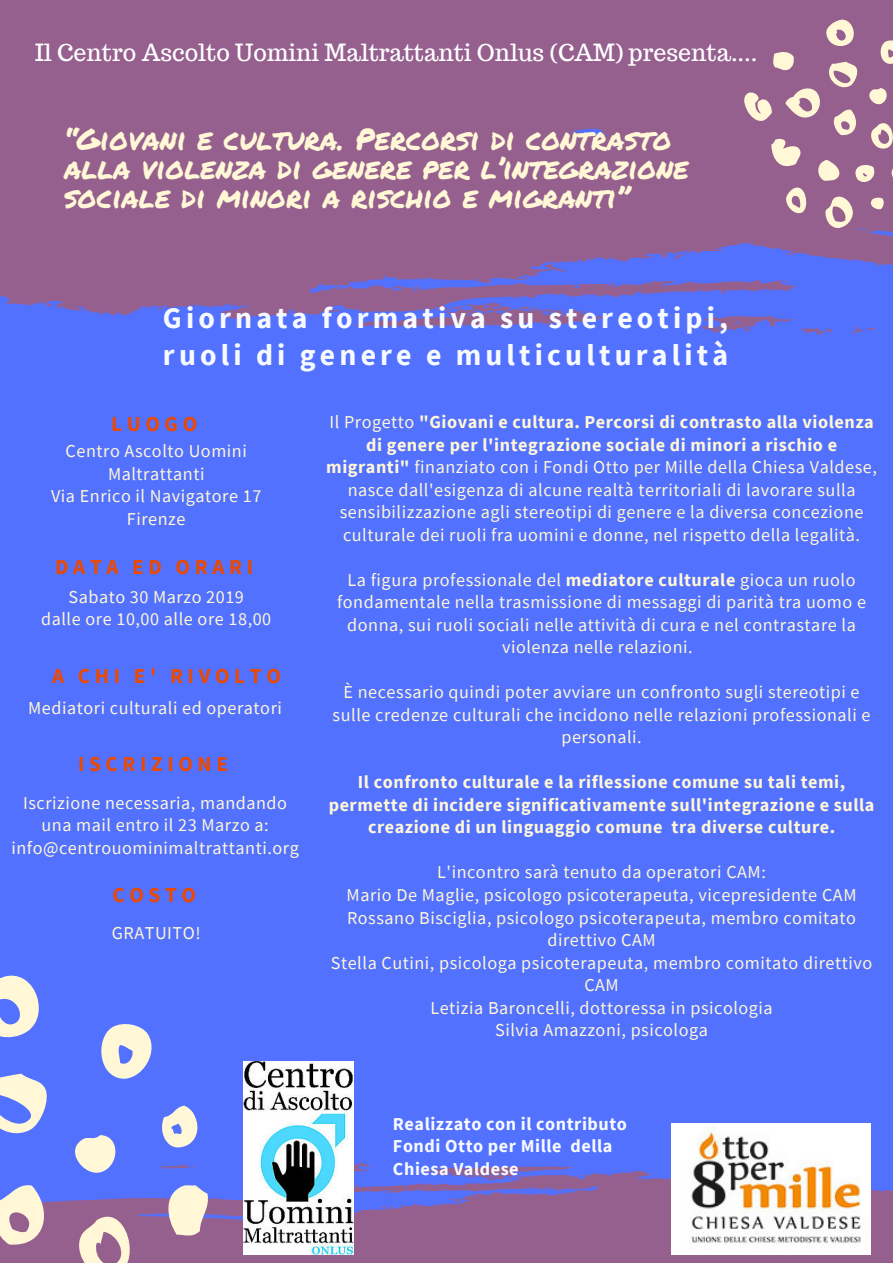
<style>
.page{position:relative;width:893px;height:1263px;background:#5271ff}
.page>*{position:absolute;margin:0;border:0;box-sizing:border-box;transform-origin:0 0}
.t1{font:29.85px/29.2px "Permanent Marker";color:#fff7d6}
.t2{font:700 29.85px/37.2px "Source Sans Pro";letter-spacing:.14em;color:#f7faff}
.t3{font:23.25px "Trocchi";color:#fff}
.t4{font:700 21.15px "Source Sans Pro";letter-spacing:.22em;color:#ea4903}
.t5{font:18.15px/22.5px "Source Sans Pro";letter-spacing:.03em;color:#fff7d6;text-align:center}
.t6{font:700 18.15px/22.5px "Source Sans Pro";letter-spacing:.03em;color:#fff7d6;text-align:center}
.t7{font:700 18.15px/22.5px "Source Sans Pro";letter-spacing:.03em;color:#f7faff}
.s1{font-weight:700}
</style>
<div class="page">
<svg style="left:0;top:0;width:893px;height:319px;background:#8e6098"></svg>
<svg style="left:352px;top:302px;width:254px;height:25px"></svg>
<svg style="left:850px;top:326px;width:25px;height:8px"></svg>
<svg style="left:697px;top:313px;width:135px;height:22px"></svg>
<svg style="left:220px;top:1170px;width:673px;height:93px;background:#8b63a0"></svg>
<svg style="left:426px;top:1166px;width:147px;height:14px"></svg>
<svg style="left:354px;top:1162px;width:18px;height:12px"></svg>
<svg style="left:0;top:975px;width:220px;height:288px"></svg>
<svg style="left:737px;top:12px;width:156px;height:225px;background:#a47699"></svg>
<img style="left:243px;top:1062px;width:111px;height:192px">
<img style="left:671px;top:1124px;width:199px;height:130px">
<p class="t3" style="left:35px;top:37px;width:724px">Il Centro Ascolto Uomini Maltrattanti Onlus (CAM) presenta....</p>
<h1 class="t1" style="left:64px;top:123px;width:626px">“Giovani e cultura. Percorsi di contrasto alla violenza di genere per l’integrazione sociale di minori a rischio e migranti”</h1>
<h1 class="t2" style="left:163px;top:298px;width:567px">Giornata formativa su stereotipi, ruoli di genere e multiculturalità</h1>
<p class="t4" style="left:111px;top:410px;width:88px">LUOGO</p>
<p class="t5" style="left:51px;top:440px;width:212px">Centro Ascolto Uomini<br>Maltrattanti<br>Via Enrico il Navigatore 17<br>Firenze</p>
<p class="t4" style="left:55px;top:553px;width:200px">DATA ED ORARI</p>
<p class="t5" style="left:41px;top:585px;width:232px">Sabato 30 Marzo 2019<br>dalle ore 10,00 alle ore 18,00</p>
<p class="t4" style="left:52px;top:662px;width:230px">A CHI E' RIVOLTO</p>
<p class="t5" style="left:28px;top:696px;width:255px">Mediatori culturali ed operatori</p>
<p class="t4" style="left:78px;top:750px;width:151px">ISCRIZIONE</p>
<p class="t5" style="left:11px;top:791px;width:289px">Iscrizione necessaria, mandando una mail entro il 23 Marzo a: info@centrouominimaltrattanti.org</p>
<p class="t4" style="left:112px;top:881px;width:85px">COSTO</p>
<p class="t5" style="left:112px;top:921px;width:90px">GRATUITO!</p>
<p class="t5" style="left:326px;top:410px;width:552px">Il Progetto <span class="s1">"Giovani e cultura. Percorsi di contrasto alla violenza di genere per l'integrazione sociale di minori a rischio e migranti"</span> finanziato con i Fondi Otto per Mille della Chiesa Valdese, nasce dall'esigenza di alcune realtà territoriali di lavorare sulla sensibilizzazione agli stereotipi di genere e la diversa concezione culturale dei ruoli fra uomini e donne, nel rispetto della legalità.</p>
<p class="t5" style="left:337px;top:568px;width:531px">La figura professionale del <span class="s1">mediatore culturale</span> gioca un ruolo fondamentale nella trasmissione di messaggi di parità tra uomo e donna, sui ruoli sociali nelle attività di cura e nel contrastare la violenza nelle relazioni.</p>
<p class="t5" style="left:333px;top:681px;width:539px">È necessario quindi poter avviare un confronto sugli stereotipi e sulle credenze culturali che incidono nelle relazioni professionali e personali.</p>
<p class="t6" style="left:329px;top:771px;width:547px">Il confronto culturale e la riflessione comune su tali temi, permette di incidere significativamente sull'integrazione e sulla creazione di un linguaggio comune tra diverse culture.</p>
<p class="t5" style="left:331px;top:861px;width:543px">L'incontro sarà tenuto da operatori CAM:<br>Mario De Maglie, psicologo psicoterapeuta, vicepresidente CAM Rossano Bisciglia, psicologo psicoterapeuta, membro comitato direttivo CAM<br>Stella Cutini, psicologa psicoterapeuta, membro comitato direttivo CAM<br>Letizia Baroncelli, dottoressa in psicologia<br>Silvia Amazzoni, psicologa</p>
<p class="t7" style="left:393px;top:1112px;width:235px">Realizzato con il contributo<br>Fondi Otto per Mille della<br>Chiesa Valdese</p>
</div>
